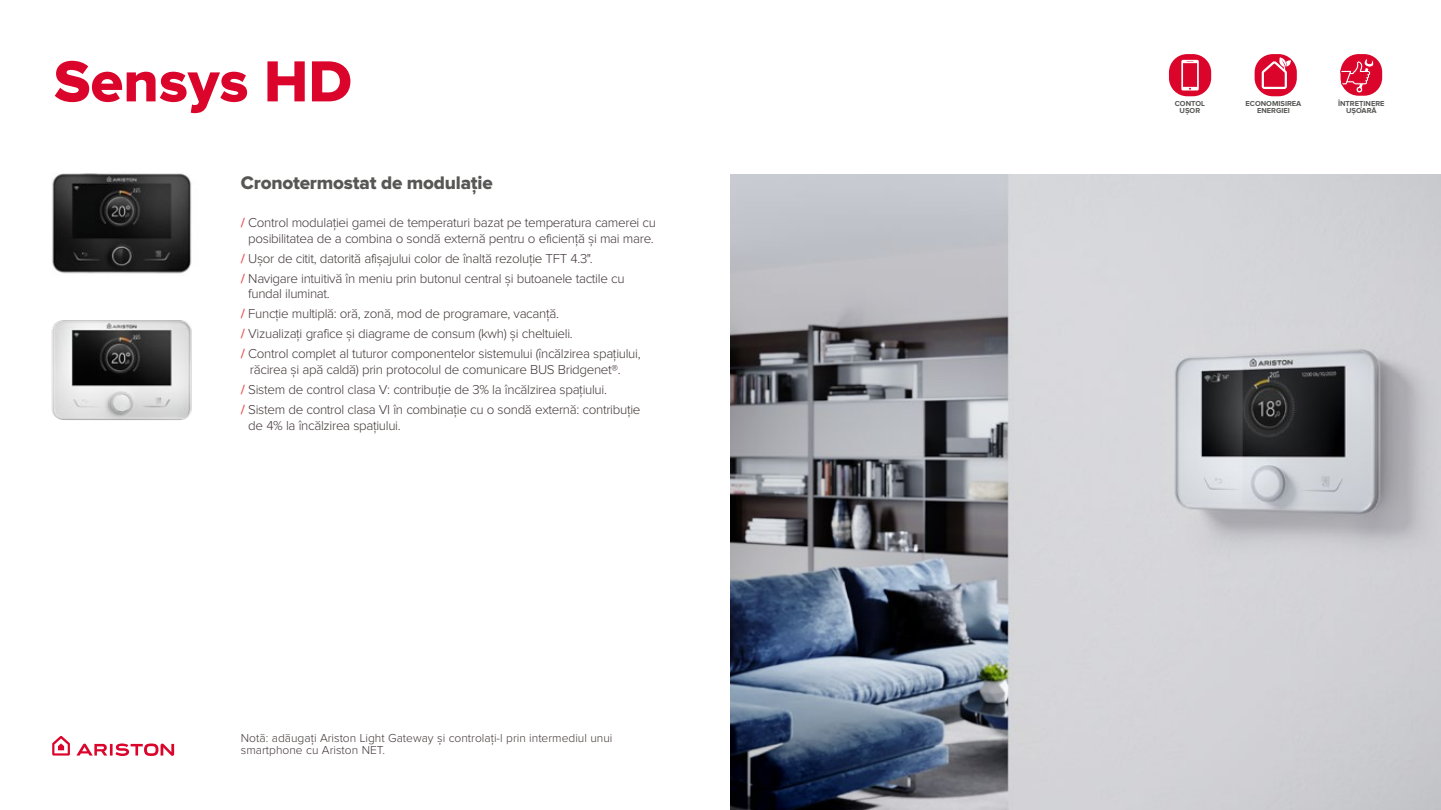
<style>
.page{position:relative;width:1441px;height:810px;background:#fff}
.page>*{position:absolute;margin:0;border:0;box-sizing:border-box;transform-origin:0 0}
.t1{font:60px "Proxima Nova Extrabld";color:#db052c}
.t2{font:18.9px "Proxima Nova Extrabld";letter-spacing:-.01em;color:#575756}
.t3{font:300 13.35px/20px "Proxima Nova";letter-spacing:-.025em;color:#433738}
.t4{font:300 12px/12px "Proxima Nova";color:#433738}
.t5{font:700 7.5px/7.5px "Proxima Nova";color:#575756;text-align:center}
.s1{font-weight:600;color:#e34e4b}
</style>
<div class="page">
<svg style="left:76px;top:744px;width:98px;height:12px"></svg>
<svg style="left:52px;top:736px;width:18px;height:20px"></svg>
<img style="left:52px;top:172px;width:140px;height:102px">
<img style="left:51px;top:320px;width:141px;height:100px">
<img style="left:730px;top:174px;width:710px;height:636px">
<div style="left:1168px;top:54px;width:42px;height:42px;background:#db052c;border-radius:18px"></div>
<svg style="left:1181px;top:60px;width:17px;height:31px"></svg>
<div style="left:1254px;top:54px;width:42px;height:42px;background:#db052c;border-radius:18px"></div>
<svg style="left:1261px;top:57px;width:30px;height:32px"></svg>
<div style="left:1340px;top:54px;width:41px;height:42px;background:#db052c;border-radius:18px"></div>
<svg style="left:1340px;top:58px;width:33px;height:36px"></svg>
<h1 class="t1" style="left:54px;top:54px;width:299px">Sensys HD</h1>
<h2 class="t2" style="left:241px;top:174px;width:253px">Cronotermostat de modulație</h2>
<p class="t3" style="left:241px;top:215px;width:416px;line-height:15.8px;text-align:center"><span class="s1">/</span> Control modulației gamei de temperaturi bazat pe temperatura camerei cu posibilitatea de a combina o sondă externă pentru o eficiență și mai mare.</p>
<p class="t3" style="left:241px;top:249px;width:385px"><span class="s1">/</span> Ușor de citit, datorită afișajului color de înaltă rezoluție TFT 4.3".<br><span class="s1">/</span> Navigare intuitivă în meniu prin butonul central și butoanele tactile cu</p>
<p class="t3" style="left:241px;top:284px;width:401px;text-indent:7px">fundal iluminat.<br><span class="s1">/</span> Funcție multiplă: oră, zonă, mod de programare, vacanță.<br><span class="s1">/</span> Vizualizați grafice și diagrame de consum (kwh) și cheltuieli.<br><span class="s1">/</span> Control complet al tuturor componentelor sistemului (încălzirea spațiului,</p>
<p class="t3" style="left:241px;top:360px;width:401px;text-indent:9px">răcirea și apă caldă) prin protocolul de comunicare BUS Bridgenet®.<br><span class="s1">/</span> Sistem de control clasa V: contribuție de 3% la încălzirea spațiului.<br><span class="s1">/</span> Sistem de control clasa VI în combinație cu o sondă externă: contribuție</p>
<p class="t3" style="left:248px;top:416px;width:154px">de 4% la încălzirea spațiului.</p>
<p class="t4" style="left:241px;top:732px;width:373px">Notă: adăugați Ariston Light Gateway și controlați-l prin intermediul unui smartphone cu Ariston NET.</p>
<p class="t5" style="left:1174px;top:100px;width:32px">CONTOL<br>UȘOR</p>
<p class="t5" style="left:1245px;top:100px;width:57px">ECONOMISIREA<br>ENERGIEI</p>
<p class="t5" style="left:1337px;top:100px;width:48px">ÎNTREȚINERE<br>UȘOARĂ</p>
</div>
